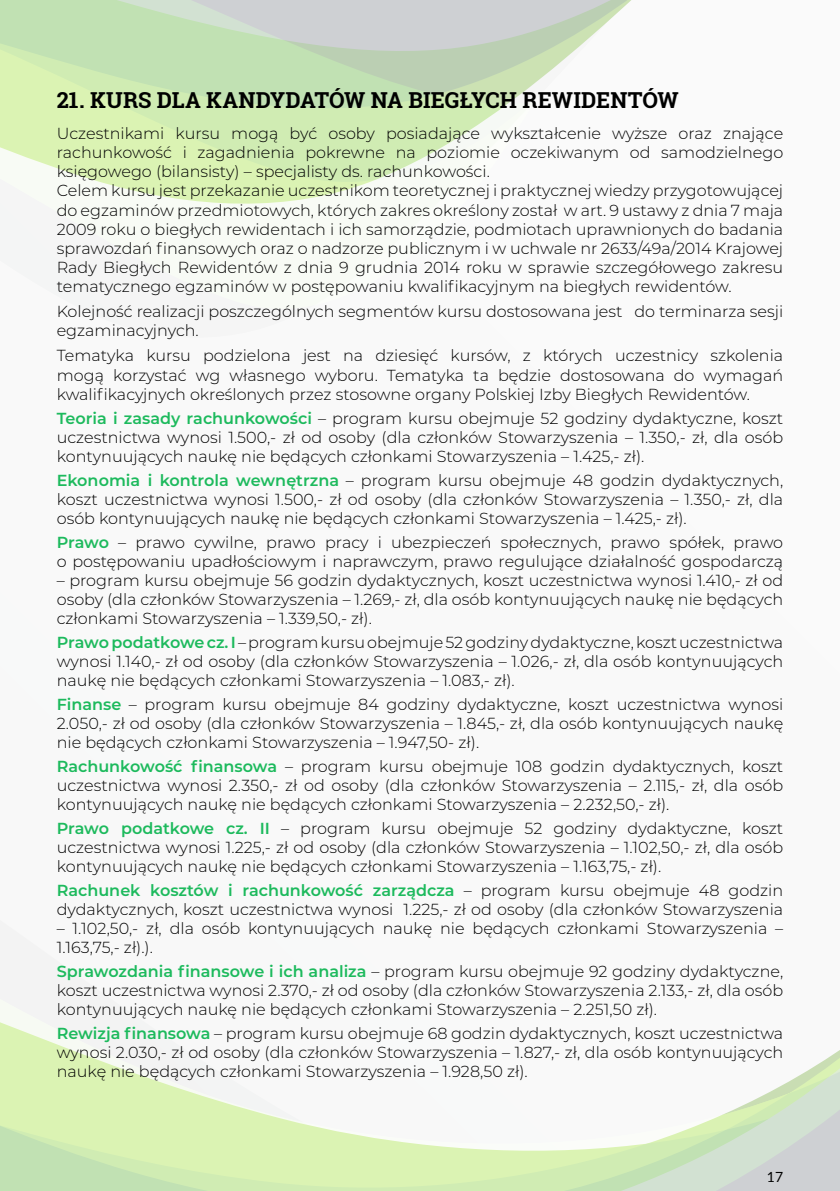
<style>
.page{position:relative;width:840px;height:1191px;background:#fff}
.page>*{position:absolute;margin:0;border:0;box-sizing:border-box;transform-origin:0 0}
.t1{font:700 22px "Roboto Slab";color:#000}
.t2{font:300 16px/18.8px "Montserrat";color:#000;text-align:justify}
.t3{font:14px "Lato";color:#000}
.s1{font-weight:600;color:#1dba5d}
</style>
<div class="page">
<div style="left:0;top:0;width:839px;height:1191px;background:#f9f9f9"></div>
<svg style="left:101px;top:182px;width:269px;height:22px;fill:#dbf3b3"></svg>
<svg style="left:0;top:121px;width:483px;height:61px"></svg>
<svg style="left:0;top:0;width:631px;height:121px;background:#cde1c1"></svg>
<svg style="left:0;top:1030px;width:839px;height:161px"></svg>
<h1 class="t1" style="left:57px;top:85px;width:623px">21. KURS DLA KANDYDATÓW NA BIEGŁYCH REWIDENTÓW</h1>
<p class="t2" style="left:57px;top:123px;width:727px;text-align:left">Uczestnikami kursu mogą być osoby posiadające wykształcenie wyższe oraz znające rachunkowość i zagadnienia pokrewne na poziomie oczekiwanym od samodzielnego księgowego (bilansisty) – specjalisty ds. rachunkowości.<br>Celem kursu jest przekazanie uczestnikom teoretycznej i praktycznej wiedzy przygotowującej do egzaminów przedmiotowych, których zakres określony został w art. 9 ustawy z dnia 7 maja 2009 roku o biegłych rewidentach i ich samorządzie, podmiotach uprawnionych do badania sprawozdań finansowych oraz o nadzorze publicznym i w uchwale nr 2633/49a/2014 Krajowej Rady Biegłych Rewidentów z dnia 9 grudnia 2014 roku w sprawie szczegółowego zakresu tematycznego egzaminów w postępowaniu kwalifikacyjnym na biegłych rewidentów.</p>
<p class="t2" style="left:57px;top:301px;width:727px">Kolejność realizacji poszczególnych segmentów kursu dostosowana jest do terminarza sesji egzaminacyjnych.</p>
<p class="t2" style="left:57px;top:345px;width:727px">Tematyka kursu podzielona jest na dziesięć kursów, z których uczestnicy szkolenia mogą korzystać wg własnego wyboru. Tematyka ta będzie dostosowana do wymagań kwalifikacyjnych określonych przez stosowne organy Polskiej Izby Biegłych Rewidentów.</p>
<p class="t2" style="left:57px;top:408px;width:727px"><span class="s1">Teoria i zasady rachunkowości</span> – program kursu obejmuje 52 godziny dydaktyczne, koszt uczestnictwa wynosi 1.500,- zł od osoby (dla członków Stowarzyszenia – 1.350,- zł, dla osób kontynuujących naukę nie będących członkami Stowarzyszenia – 1.425,- zł).</p>
<p class="t2" style="left:57px;top:471px;width:727px"><span class="s1">Ekonomia i kontrola wewnętrzna</span> – program kursu obejmuje 48 godzin dydaktycznych, koszt uczestnictwa wynosi 1.500,- zł od osoby (dla członków Stowarzyszenia – 1.350,- zł, dla osób kontynuujących naukę nie będących członkami Stowarzyszenia – 1.425,- zł).</p>
<p class="t2" style="left:57px;top:533px;width:727px"><span class="s1">Prawo</span> – prawo cywilne, prawo pracy i ubezpieczeń społecznych, prawo spółek, prawo o postępowaniu upadłościowym i naprawczym, prawo regulujące działalność gospodarczą</p>
<p class="t2" style="left:57px;top:570px;width:727px">– program kursu obejmuje 56 godzin dydaktycznych, koszt uczestnictwa wynosi 1.410,- zł od osoby (dla członków Stowarzyszenia – 1.269,- zł, dla osób kontynuujących naukę nie będących członkami Stowarzyszenia – 1.339,50,- zł).</p>
<p class="t2" style="left:57px;top:632px;width:727px"><span class="s1">Prawo podatkowe cz. I</span> – program kursu obejmuje 52 godziny dydaktyczne, koszt uczestnictwa wynosi 1.140,- zł od osoby (dla członków Stowarzyszenia – 1.026,- zł, dla osób kontynuujących naukę nie będących członkami Stowarzyszenia – 1.083,- zł).</p>
<p class="t2" style="left:57px;top:694px;width:727px"><span class="s1">Finanse</span> – program kursu obejmuje 84 godziny dydaktyczne, koszt uczestnictwa wynosi 2.050,- zł od osoby (dla członków Stowarzyszenia – 1.845,- zł, dla osób kontynuujących naukę nie będących członkami Stowarzyszenia – 1.947,50- zł).</p>
<p class="t2" style="left:57px;top:756px;width:727px"><span class="s1">Rachunkowość finansowa</span> – program kursu obejmuje 108 godzin dydaktycznych, koszt uczestnictwa wynosi 2.350,- zł od osoby (dla członków Stowarzyszenia – 2.115,- zł, dla osób kontynuujących naukę nie będących członkami Stowarzyszenia – 2.232,50,- zł).</p>
<p class="t2" style="left:57px;top:818px;width:727px"><span class="s1">Prawo podatkowe cz. II</span> – program kursu obejmuje 52 godziny dydaktyczne, koszt uczestnictwa wynosi 1.225,- zł od osoby (dla członków Stowarzyszenia – 1.102,50,- zł, dla osób kontynuujących naukę nie będących członkami Stowarzyszenia – 1.163,75,- zł).</p>
<p class="t2" style="left:57px;top:880px;width:727px"><span class="s1">Rachunek kosztów i rachunkowość zarządcza</span> – program kursu obejmuje 48 godzin dydaktycznych, koszt uczestnictwa wynosi 1.225,- zł od osoby (dla członków Stowarzyszenia</p>
<p class="t2" style="left:57px;top:918px;width:727px">– 1.102,50,- zł, dla osób kontynuujących naukę nie będących członkami Stowarzyszenia –<br>1.163,75,- zł).).</p>
<p class="t2" style="left:57px;top:961px;width:727px"><span class="s1">Sprawozdania finansowe i ich analiza</span> – program kursu obejmuje 92 godziny dydaktyczne, koszt uczestnictwa wynosi 2.370,- zł od osoby (dla członków Stowarzyszenia 2.133,- zł, dla osób kontynuujących naukę nie będących członkami Stowarzyszenia – 2.251,50 zł).</p>
<p class="t2" style="left:57px;top:1023px;width:727px"><span class="s1">Rewizja finansowa</span> – program kursu obejmuje 68 godzin dydaktycznych, koszt uczestnictwa wynosi 2.030,- zł od osoby (dla członków Stowarzyszenia – 1.827,- zł, dla osób kontynuujących naukę nie będących członkami Stowarzyszenia – 1.928,50 zł).</p>
<p class="t3" style="left:766px;top:1166px;width:18px">17</p>
</div>
